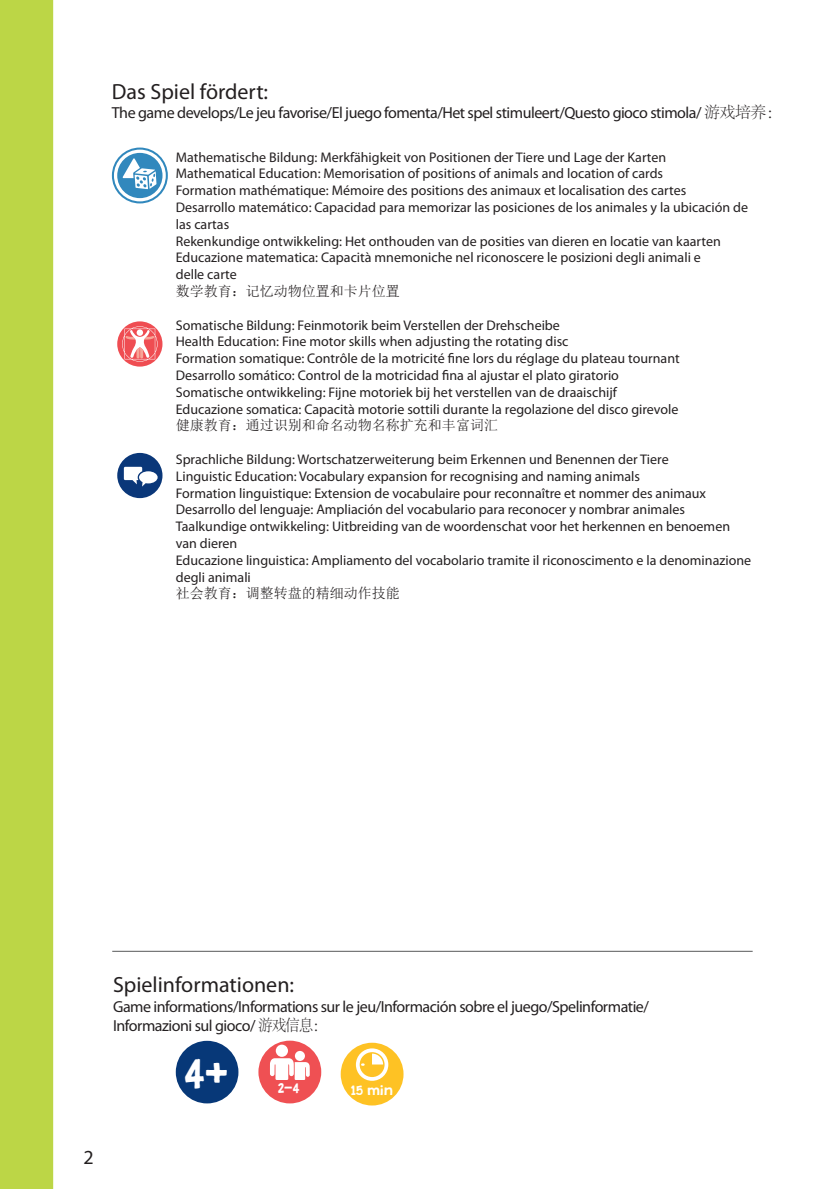
<style>
.page{position:relative;width:827px;height:1189px;background:#fff}
.page>*{position:absolute;margin:0;border:0;box-sizing:border-box;transform-origin:0 0}
.t1{font:36px "Granstander Clean";color:#fff}
.t2{font:22px "Myriad Pro";color:#231f20}
.t3{font:20px "Myriad Pro";color:#231f20}
.t4{font:16px "Myriad Pro";letter-spacing:-.03em;color:#231f20}
.t5{font:14px/16.8px "Myriad Pro";color:#231f20}
.t6{font:14px "Sim Sun";color:#231f20}
.t7{font:12px "Granstander Clean";color:#fff}
.s1{font-family:"Adobe Song Std";font-weight:300}
</style>
<div class="page">
<div style="left:0;top:0;width:53px;height:1189px;background:#bcd646"></div>
<hr style="left:112px;top:951px;width:640px;height:1px;background:#57585a">
<div style="left:176px;top:1041px;width:62px;height:62px;background:#073878;border-radius:50%"></div>
<div style="left:340px;top:1043px;width:63px;height:62px;background:#fec224;border-radius:50%"></div>
<svg style="left:356px;top:1048px;width:32px;height:33px"></svg>
<div style="left:258px;top:1041px;width:63px;height:62px;background:#ef5053;border-radius:50%"></div>
<svg style="left:270px;top:1058px;width:40px;height:22px"></svg>
<div style="left:276px;top:1045px;width:12px;height:12px;background:#fff;border-radius:50%"></div>
<div style="left:295px;top:1051px;width:10px;height:10px;background:#fff;border-radius:50%"></div>
<div style="left:117px;top:153px;width:45px;height:45px;background:#3188bd;border-radius:50%"></div>
<svg style="left:122px;top:158px;width:34px;height:31px"></svg>
<div style="left:112px;top:148px;width:56px;height:55px;border:2px solid #3188bd;border-radius:50%"></div>
<svg style="left:117px;top:321px;width:45px;height:46px"></svg>
<svg style="left:122px;top:326px;width:35px;height:36px"></svg>
<div style="left:112px;top:316px;width:56px;height:56px;border:2px solid #fff;border-radius:50%"></div>
<div style="left:117px;top:453px;width:45px;height:45px;background:#0a3779;border-radius:50%"></div>
<svg style="left:124px;top:467px;width:34px;height:20px"></svg>
<div style="left:112px;top:448px;width:56px;height:55px;border:2px solid #fff;border-radius:50%"></div>
<p class="t2" style="left:112px;top:78px;width:158px">Das Spiel fördert:</p>
<p class="t4" style="left:112px;top:103px;width:671px">The game develops/Le jeu favorise/El juego fomenta/Het spel stimuleert/Questo gioco stimola/ <span class="s1">游戏培养：</span></p>
<p class="t5" style="left:176px;top:148px;width:492px">Mathematische Bildung: Merkfähigkeit von Positionen der Tiere und Lage der Karten</p>
<p class="t5" style="left:176px;top:165px;width:489px">Mathematical Education: Memorisation of positions of animals and location of cards</p>
<p class="t5" style="left:176px;top:182px;width:512px">Formation mathématique: Mémoire des positions des animaux et localisation des cartes</p>
<p class="t5" style="left:176px;top:199px;width:573px">Desarrollo matemático: Capacidad para memorizar las posiciones de los animales y la ubicación de las cartas</p>
<p class="t5" style="left:176px;top:232px;width:546px">Rekenkundige ontwikkeling: Het onthouden van de posities van dieren en locatie van kaarten</p>
<p class="t5" style="left:176px;top:249px;width:526px">Educazione matematica: Capacità mnemoniche nel riconoscere le posizioni degli animali e</p>
<p class="t5" style="left:176px;top:266px;width:62px">delle carte</p>
<p class="t6" style="left:176px;top:284px;width:225px">数学教育：记忆动物位置和卡片位置</p>
<p class="t5" style="left:176px;top:316px;width:385px">Somatische Bildung: Feinmotorik beim Verstellen der Drehscheibe</p>
<p class="t5" style="left:176px;top:333px;width:394px">Health Education: Fine motor skills when adjusting the rotating disc</p>
<p class="t5" style="left:176px;top:350px;width:505px">Formation somatique: Contrôle de la motricité fine lors du réglage du plateau tournant</p>
<p class="t5" style="left:176px;top:367px;width:444px">Desarrollo somático: Control de la motricidad fina al ajustar el plato giratorio</p>
<p class="t5" style="left:176px;top:383px;width:442px">Somatische ontwikkeling: Fijne motoriek bij het verstellen van de draaischijf</p>
<p class="t5" style="left:176px;top:400px;width:504px">Educazione somatica: Capacità motorie sottili durante la regolazione del disco girevole</p>
<p class="t6" style="left:176px;top:418px;width:323px">健康教育：通过识别和命名动物名称扩充和丰富词汇</p>
<p class="t5" style="left:176px;top:451px;width:494px">Sprachliche Bildung: Wortschatzerweiterung beim Erkennen und Benennen der Tiere</p>
<p class="t5" style="left:176px;top:467px;width:465px">Linguistic Education: Vocabulary expansion for recognising and naming animals</p>
<p class="t5" style="left:176px;top:484px;width:531px">Formation linguistique: Extension de vocabulaire pour reconnaître et nommer des animaux</p>
<p class="t5" style="left:176px;top:501px;width:510px">Desarrollo del lenguaje: Ampliación del vocabulario para reconocer y nombrar animales</p>
<p class="t5" style="left:176px;top:518px;width:555px">Taalkundige ontwikkeling: Uitbreiding van de woordenschat voor het herkennen en benoemen van dieren</p>
<p class="t5" style="left:176px;top:551px;width:576px">Educazione linguistica: Ampliamento del vocabolario tramite il riconoscimento e la denominazione degli animali</p>
<p class="t6" style="left:176px;top:586px;width:225px">社会教育：调整转盘的精细动作技能</p>
<p class="t2" style="left:113px;top:971px;width:182px">Spielinformationen:</p>
<p class="t4" style="left:113px;top:996px;width:537px">Game informations/Informations sur le jeu/Información sobre el juego/Spelinformatie/</p>
<p class="t4" style="left:113px;top:1016px;width:215px">Informazioni sul gioco/ <span class="s1">游戏信息：</span></p>
<p class="t1" style="left:184px;top:1054px;width:47px">4+</p>
<p class="t7" style="left:278px;top:1082px;width:24px">2-4</p>
<p class="t7" style="left:351px;top:1084px;width:43px">15 min</p>
<h3 class="t3" style="left:83px;top:1144px;width:12px">2</h3>
</div>
